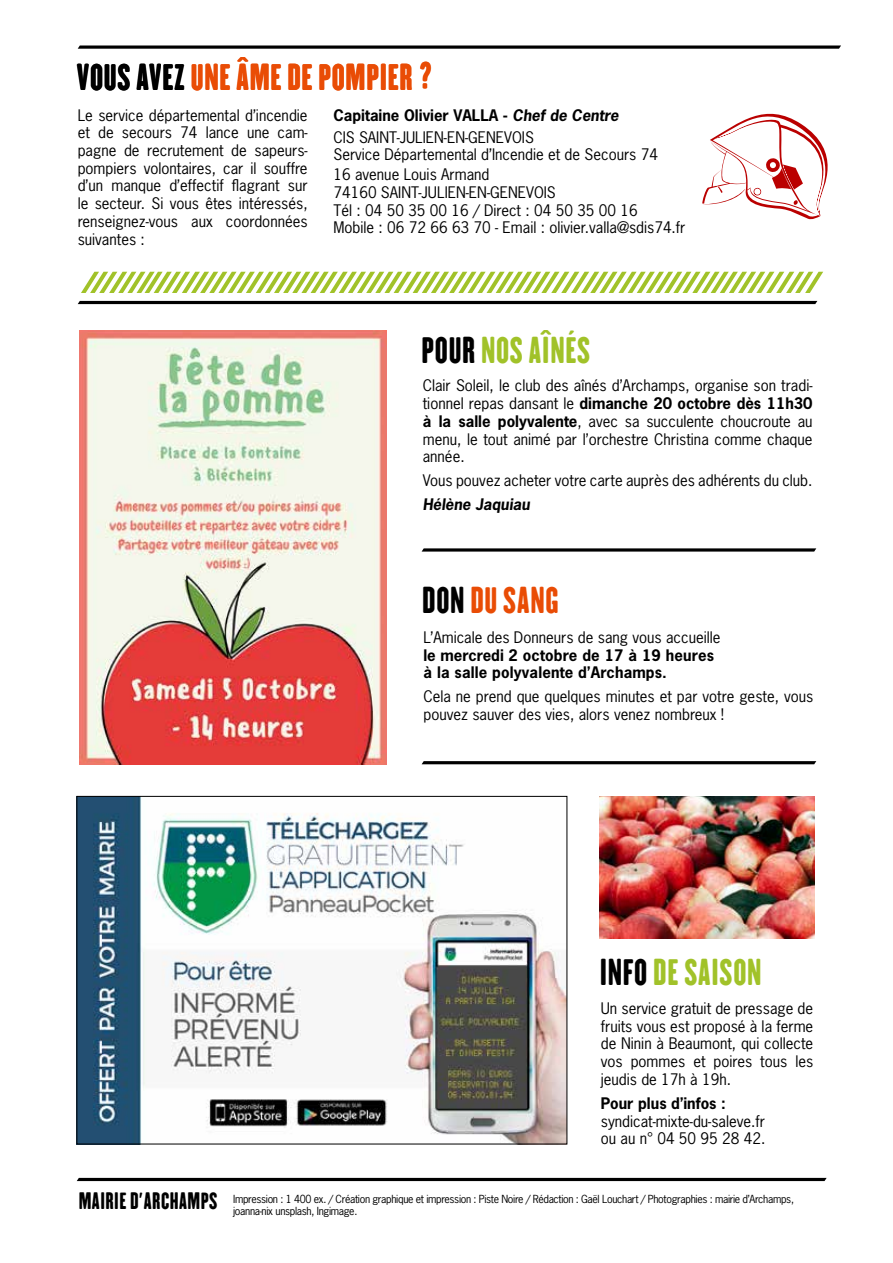
<style>
.page{position:relative;width:893px;height:1263px;background:#fff}
.page>*{position:absolute;margin:0;border:0;box-sizing:border-box;transform-origin:0 0}
.t1{font:33px "H.H.Samuel";letter-spacing:.02em;color:#e94c05}
.t2{font:33px "H.H.Samuel";letter-spacing:.02em;color:#a1c229}
.t3{font:15px/17.7px "Porsche News Gothic";color:#000}
.t4{font:700 15px/17.7px "Porsche News Gothic";letter-spacing:.01em;color:#000}
.t5{font:italic 700 15px "Porsche News Gothic";color:#000}
.t6{font:10.5px/12.6px "Porsche News Gothic";letter-spacing:-.03em;color:#000}
.s1{color:#000}
.s2{font-weight:700}
.s3{font-weight:700;font-style:italic}
.s4{font-family:"H.H.Samuel";font-size:21px}
</style>
<div class="page">
<svg style="left:78px;top:45px;width:763px;height:4px;background:#333"></svg>
<hr style="left:77px;top:1178px;width:750px;height:3px;background:#000">
<hr style="left:78px;top:301px;width:739px;height:3px;background:#000">
<svg style="left:422px;top:548px;width:394px;height:4px;background:#343434"></svg>
<svg style="left:422px;top:761px;width:394px;height:3px"></svg>
<svg style="left:81px;top:272px;width:742px;height:21px"></svg>
<svg style="left:702px;top:113px;width:126px;height:107px"></svg>
<img style="left:79px;top:330px;width:307px;height:434px">
<img style="left:79px;top:798px;width:486px;height:344px">
<img style="left:599px;top:796px;width:215px;height:142px">
<h1 class="t1" style="left:77px;top:56px;width:356px"><span class="s1">VOUS AVEZ</span> UNE ÂME DE POMPIER ?</h1>
<p class="t3" style="left:78px;top:106px;width:231px;text-align:justify">Le service départemental d’incendie et de secours 74 lance une cam&shy;pagne de recrutement de sapeurs&shy;pompiers volontaires, car il souffre d’un manque d’effectif flagrant sur le secteur. Si vous êtes intéressés, renseignez-vous aux coordonnées suivantes :</p>
<p class="t3" style="left:333px;top:104px;width:287px;line-height:21.9px"><span class="s2">Capitaine Olivier VALLA -</span> <span class="s3">Chef de Centre<br></span>CIS SAINT-JULIEN-EN-GENEVOIS</p>
<p class="t3" style="left:333px;top:145px;width:326px;line-height:19.8px">Service Départemental d’Incendie et de Secours 74<br>16 avenue Louis Armand</p>
<p class="t3" style="left:333px;top:183px;width:354px">74160 SAINT-JULIEN-EN-GENEVOIS<br>Tél : 04 50 35 00 16 / Direct : 04 50 35 00 16<br>Mobile : 06 72 66 63 70 - Email : olivier.valla@sdis74.fr</p>
<h1 class="t2" style="left:422px;top:329px;width:170px"><span class="s1">POUR</span> NOS AÎNÉS</h1>
<p class="t3" style="left:423px;top:377px;width:391px;text-align:justify">Clair Soleil, le club des aînés d’Archamps, organise son tradi&shy;tionnel repas dansant le <span class="s2">dimanche 20 octobre dès 11h30 à la salle polyvalente</span>, avec sa succulente choucroute au menu, le tout animé par l’orchestre Christina comme chaque année.</p>
<p class="t3" style="left:423px;top:472px;width:391px">Vous pouvez acheter votre carte auprès des adhérents du club.</p>
<p class="t5" style="left:423px;top:495px;width:109px">Hélène Jaquiau</p>
<h1 class="t1" style="left:422px;top:579px;width:138px"><span class="s1">DON</span> DU SANG</h1>
<p class="t3" style="left:423px;top:628px;width:299px">L’Amicale des Donneurs de sang vous accueille</p>
<p class="t4" style="left:423px;top:646px;width:292px">le mercredi 2 octobre de 17 à 19 heures à la salle polyvalente d’Archamps.</p>
<p class="t3" style="left:423px;top:688px;width:391px">Cela ne prend que quelques minutes et par votre geste, vous pouvez sauver des vies, alors venez nombreux !</p>
<h1 class="t2" style="left:600px;top:951px;width:163px"><span class="s1">INFO</span> DE SAISON</h1>
<p class="t3" style="left:601px;top:999px;width:214px;text-align:justify">Un service gratuit de pressage de fruits vous est proposé à la ferme de Ninin à Beaumont, qui collecte vos pommes et poires tous les jeudis de 17h à 19h.</p>
<p class="t4" style="left:601px;top:1094px;width:127px">Pour plus d’infos :</p>
<p class="t3" style="left:601px;top:1112px;width:166px">syndicat-mixte-du-saleve.fr ou au n° 04 50 95 28 42.</p>
<p class="t6" style="left:233px;top:1192px;width:562px;text-indent:-154px"><span class="s4">MAIRIE D’ARCHAMPS</span> Impression : 1 400 ex. / Création graphique et impression : Piste Noire / Rédaction : Gaël Louchart / Photographies : mairie d’Archamps, joanna-nix unsplash, Ingimage.</p>
</div>
